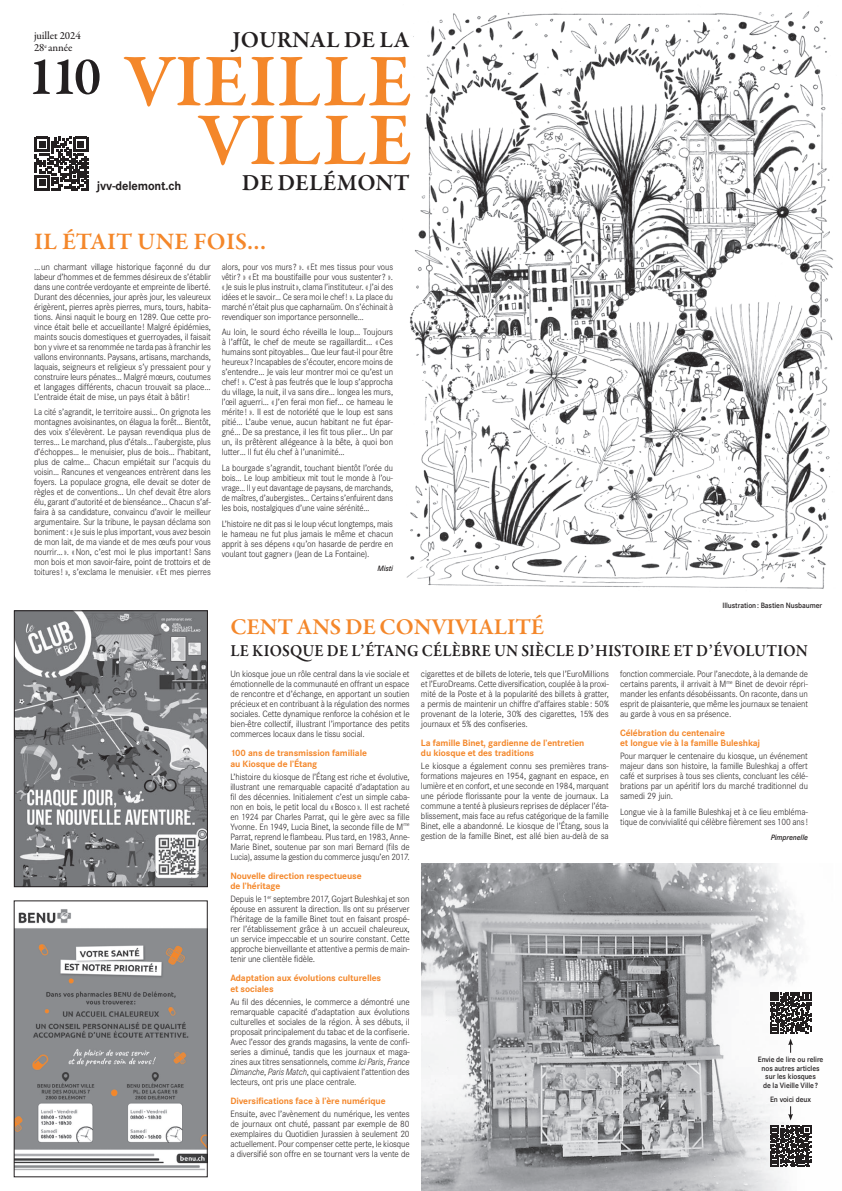
<style>
.page{position:relative;width:842px;height:1191px;background:#fff}
.page>*{position:absolute;margin:0;border:0;box-sizing:border-box;transform-origin:0 0}
.t1{font:600 75.6px "Garamond Premr Pro";letter-spacing:.01em;color:#f4872a}
.t2{font:600 55px "Garamond Premr Pro";color:#231f20}
.t3{font:600 24px "Garamond Premr Pro";letter-spacing:.01em;color:#f4872a}
.t4{font:600 23.3px "Garamond Premr Pro";color:#231f20}
.t5{font:600 23px "Garamond Premr Pro";letter-spacing:-.005em;color:#f4872a}
.t6{font:600 17px "Garamond Premr Pro";letter-spacing:.01em;color:#231f20;scale:.92 1}
.t7{font:700 13px "Corporate S Pro";letter-spacing:-.01em;color:#231f20;scale:.95 1}
.t8{font:500 11px/12px "Garamond Premr Pro";letter-spacing:-.01em;color:#231f20}
.t9{font:300 9.5px/10px "Corporate S Pro";letter-spacing:-.01em;color:#231f20;text-align:justify;scale:.95 1}
.t10{font:300 9.5px/10px "Corporate S Pro";letter-spacing:-.01em;color:#231f20;text-align:justify;scale:.93 1}
.t11{font:300 9.5px/10px "Corporate S Pro";letter-spacing:-.01em;color:#231f20;text-align:justify}
.t12{font:300 9.5px/10px "Corporate S Pro";letter-spacing:-.01em;color:#231f20;text-align:justify;scale:.94 1}
.t13{font:300 9.5px/10px "Corporate S Pro";letter-spacing:-.01em;color:#231f20;text-align:justify;scale:.96 1}
.t14{font:700 9.5px/10.5px "Corporate S Pro";letter-spacing:-.01em;color:#f4872a}
.t15{font:600 8px/8.5px "Corporate S Pro";letter-spacing:-.01em;color:#231f20;text-align:center;scale:.95 1}
.t16{font:italic 600 8px "Corporate S Pro";letter-spacing:-.01em;color:#231f20}
.s1{font-style:italic}
</style>
<div class="page">
<img style="left:406px;top:11px;width:427px;height:578px">
<img style="left:16px;top:612px;width:190px;height:273px">
<div style="left:14px;top:610px;width:194px;height:277px;border:1px solid #231f20"></div>
<img style="left:16px;top:909px;width:189px;height:262px">
<svg style="left:35px;top:137px;width:53px;height:53px"></svg>
<img style="left:421px;top:863px;width:391px;height:328px">
<svg style="left:770px;top:1106px;width:41px;height:60px"></svg>
<svg style="left:770px;top:992px;width:41px;height:60px"></svg>
<p class="t8" style="left:34px;top:30px;width:48px">juillet 2024<br>28<sup>e</sup> année</p>
<h2 class="t2" style="left:27px;top:43px;width:75px">110</h2>
<h3 class="t4" style="left:232px;top:25px;width:179px">JOURNAL DE LA</h3>
<h1 class="t1" style="left:124px;top:35px;width:289px">VIEILLE</h1>
<h3 class="t7" style="left:97px;top:175px;width:90px">jvv-delemont.ch</h3>
<h1 class="t1" style="left:198px;top:94px;width:216px">VILLE</h1>
<h3 class="t4" style="left:242px;top:169px;width:169px">DE DELÉMONT</h3>
<h3 class="t3" style="left:34px;top:227px;width:234px">IL ÉTAIT UNE FOIS…</h3>
<p class="t11" style="left:34px;top:261px;width:178px">… un charmant village historique façonné du dur labeur d’hommes et de femmes désireux de s’établir dans une contrée verdoyante et empreinte de liberté.<br>Durant des décennies, jour après jour, les valeureux érigèrent, pierres après pierres, murs, tours, habita&shy;tions. Ainsi naquit le bourg en 1289. Que cette pro&shy;vince était belle et accueillante ! Malgré épidémies, maints soucis domestiques et guerroyades, il faisait bon y vivre et sa renommée ne tarda pas à franchir les vallons environnants. Paysans, artisans, marchands, laquais, seigneurs et religieux s’y pressaient pour y construire leurs pénates… Malgré mœurs, coutumes et langages différents, chacun trouvait sa place… L’entraide était de mise, un pays était à bâtir !</p>
<p class="t10" style="left:34px;top:406px;width:192px">La cité s’agrandit, le territoire aussi… On grignota les montagnes avoisinantes, on élagua la forêt… Bientôt, des voix s’élevèrent. Le paysan revendiqua plus de terres… Le marchand, plus d’étals… l’aubergiste, plus d’échoppes… le menuisier, plus de bois… l’habitant, plus de calme… Chacun empiétait sur l’acquis du voisin… Rancunes et vengeances entrèrent dans les foyers. La populace grogna, elle devait se doter de règles et de conventions… Un chef devait être alors élu, garant d’autorité et de bienséance… Chacun s’af&shy;faira à sa candidature, convaincu d’avoir le meilleur argumentaire. Sur la tribune, le paysan déclama son boniment : « Je suis le plus important, vous avez besoin de mon lait, de ma viande et de mes œufs pour vous nourrir… ». « Non, c’est moi le plus important ! Sans mon bois et mon savoir-faire, point de trottoirs et de toitures ! », s’exclama le menuisier. « Et mes pierres</p>
<p class="t10" style="left:222px;top:261px;width:186px">alors, pour vos murs ? ». « Et mes tissus pour vous vêtir ? » « Et ma boustifaille pour vous sustenter ? ». « Je suis le plus instruit », clama l’instituteur. « J’ai des idées et le savoir… Ce sera moi le chef ! ». La place du marché n’était plus que capharnaüm. On s’échinait à revendiquer son importance personnelle…</p>
<p class="t13" style="left:222px;top:326px;width:180px">Au loin, le sourd écho réveilla le loup… Toujours à l’affût, le chef de meute se ragaillardit… « Ces humains sont pitoyables… Que leur faut-il pour être heureux ? Incapables de s’écouter, encore moins de s’entendre… Je vais leur montrer moi ce qu’est un chef ! ». C’est à pas feutrés que le loup s’approcha du village, la nuit, il va sans dire… longea les murs, l’œil aguerri… « J’en ferai mon fief… ce hameau le mérite ! ». Il est de notoriété que le loup est sans pitié… L’aube venue, aucun habitant ne fut épar&shy;gné… De sa prestance, il les fit tous plier… Un par un, ils prêtèrent allégeance à la bête, à quoi bon lutter… Il fut élu chef à l’unanimité…</p>
<p class="t10" style="left:222px;top:462px;width:186px">La bourgade s’agrandit, touchant bientôt l’orée du bois… Le loup ambitieux mit tout le monde à l’ou&shy;vrage… Il y eut davantage de paysans, de marchands, de maîtres, d’aubergistes… Certains s’enfuirent dans les bois, nostalgiques d’une vaine sérénité…</p>
<p class="t12" style="left:222px;top:518px;width:184px">L’histoire ne dit pas si le loup vécut longtemps, mais le hameau ne fut plus jamais le même et chacun apprit à ses dépens « qu’on hasarde de perdre en voulant tout gagner » (Jean de La Fontaine).</p>
<p class="t16" style="left:377px;top:563px;width:17px">Misti</p>
<p class="t15" style="left:722px;top:600px;width:106px">Illustration : Bastien Nusbaumer</p>
<h3 class="t5" style="left:230px;top:612px;width:315px">CENT ANS DE CONVIVIALITÉ</h3>
<h3 class="t6" style="left:230px;top:640px;width:629px">LE KIOSQUE DE L’ÉTANG CÉLÈBRE UN SIÈCLE D’HISTOIRE ET D’ÉVOLUTION</h3>
<p class="t9" style="left:230px;top:668px;width:190px">Un kiosque joue un rôle central dans la vie sociale et émotionnelle de la communauté en offrant un espace de rencontre et d’échange, en apportant un soutien précieux et en contribuant à la régulation des normes sociales. Cette dynamique renforce la cohésion et le bien-être collectif, illustrant l’importance des petits commerces locaux dans le tissu social.</p>
<p class="t14" style="left:230px;top:747px;width:138px">100 ans de transmission familiale au Kiosque de l’Étang</p>
<p class="t12" style="left:230px;top:770px;width:192px">L’histoire du kiosque de l’Étang est riche et évolutive, illustrant une remarquable capacité d’adaptation au fil des décennies. Initialement c’est un simple caba&shy;non en bois, le petit local du « Bosco ». Il est racheté en 1924 par Charles Parrat, qui le gère avec sa fille Yvonne. En 1949, Lucia Binet, la seconde fille de M<sup>me </sup>Parrat, reprend le flambeau. Plus tard, en 1983, Anne-Marie Binet, soutenue par son mari Bernard (fils de Lucia), assume la gestion du commerce jusqu’en 2017.</p>
<p class="t14" style="left:230px;top:869px;width:133px">Nouvelle direction respectueuse de l’héritage</p>
<p class="t9" style="left:230px;top:893px;width:190px">Depuis le 1<sup>er</sup> septembre 2017, Gojart Buleshkaj et son épouse en assurent la direction. Ils ont su préserver l’héritage de la famille Binet tout en faisant prospé&shy;rer l’établissement grâce à un accueil chaleureux, un service impeccable et un sourire constant. Cette approche bienveillante et attentive a permis de main&shy;tenir une clientèle fidèle.</p>
<p class="t14" style="left:230px;top:972px;width:152px">Adaptation aux évolutions culturelles et sociales</p>
<p class="t9" style="left:230px;top:996px;width:190px">Au fil des décennies, le commerce a démontré une remarquable capacité d’adaptation aux évolutions culturelles et sociales de la région. À ses débuts, il proposait principalement du tabac et de la confiserie.<br>Avec l’essor des grands magasins, la vente de confi&shy;series a diminué, tandis que les journaux et maga&shy;zines aux titres sensationnels, comme <span class="s1">Ici Paris</span>, <span class="s1">France Dimanche</span>, <span class="s1">Paris Match</span>, qui captivaient l’attention des lecteurs, ont pris une place centrale.</p>
<p class="t14" style="left:230px;top:1094px;width:157px">Diversifications face à l’ère numérique</p>
<p class="t9" style="left:230px;top:1108px;width:190px">Ensuite, avec l’avènement du numérique, les ventes de journaux ont chuté, passant par exemple de 80 exemplaires du Quotidien Jurassien à seulement 20 actuellement. Pour compenser cette perte, le kiosque a diversifié son offre en se tournant vers la vente de</p>
<p class="t12" style="left:620px;top:668px;width:201px">fonction commerciale. Pour l’anecdote, à la demande de certains parents, il arrivait à M<sup>me</sup> Binet de devoir répri&shy;mander les enfants désobéissants. On raconte, dans un esprit de plaisanterie, que même les journaux se tenaient au garde à vous en sa présence.</p>
<p class="t14" style="left:620px;top:726px;width:142px">Célébration du centenaire<br>et longue vie à la famille Buleshkaj</p>
<p class="t9" style="left:620px;top:750px;width:199px">Pour marquer le centenaire du kiosque, un événement majeur dans son histoire, la famille Buleshkaj a offert café et surprises à tous ses clients, concluant les célé&shy;brations par un apéritif lors du marché traditionnel du samedi 29 juin.</p>
<p class="t9" style="left:620px;top:806px;width:199px">Longue vie à la famille Buleshkaj et à ce lieu embléma&shy;tique de convivialité qui célèbre fièrement ses 100 ans !</p>
<p class="t16" style="left:771px;top:831px;width:39px">Pimprenelle</p>
<p class="t9" style="left:421px;top:668px;width:199px">cigarettes et de billets de loterie, tels que l’EuroMillions et l’EuroDreams. Cette diversification, couplée à la proxi&shy;mité de la Poste et à la popularité des billets à gratter, a permis de maintenir un chiffre d’affaires stable : 50% provenant de la loterie, 30% des cigarettes, 15% des journaux et 5% des confiseries.</p>
<p class="t14" style="left:421px;top:736px;width:165px">La famille Binet, gardienne de l’entretien du kiosque et des traditions</p>
<p class="t11" style="left:421px;top:760px;width:189px">Le kiosque a également connu ses premières trans&shy;formations majeures en 1954, gagnant en espace, en lumière et en confort, et une seconde en 1984, marquant une période florissante pour la vente de journaux. La commune a tenté à plusieurs reprises de déplacer l’éta&shy;blissement, mais face au refus catégorique de la famille Binet, elle a abandonné. Le kiosque de l’Étang, sous la gestion de la famille Binet, est allé bien au-delà de sa</p>
<p class="t15" style="left:758px;top:1055px;width:71px">Envie de lire ou relire nos autres articles sur les kiosques<br>de la Vieille Ville ?</p>
<p class="t15" style="left:770px;top:1094px;width:45px">En voici deux</p>
</div>
